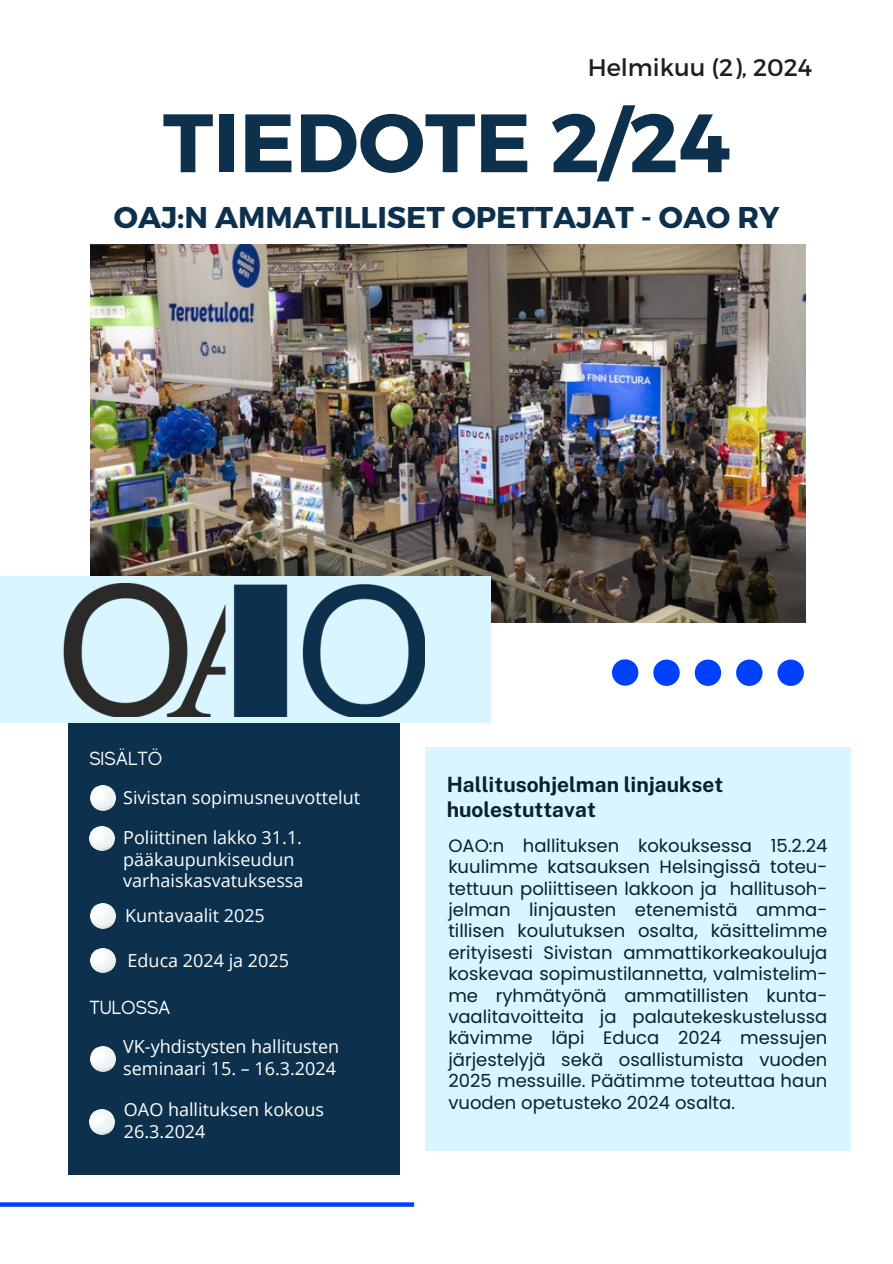
<style>
.page{position:relative;width:893px;height:1264px;background:#fff}
.page>*{position:absolute;margin:0;border:0;box-sizing:border-box;transform-origin:0 0}
.t1{font:700 82.5px "Montserrat";color:#0d304c}
.t2{font:700 30px "Montserrat";color:#0d304c}
.t3{font:24px "Montserrat";color:#1e1e1e}
.t4{font:700 21px/24.8px "Public Sans";color:#09202e}
.t5{font:18.9px "MADE Evolve Sans";color:#fff}
.t6{font:18px/21.3px "Poppins";color:#09202e;text-align:justify}
.t7{font:18px/21.3px "Open Sans";color:#fff}
</style>
<div class="page">
<img style="left:91px;top:245px;width:714px;height:378px">
<div style="left:68px;top:576px;width:332px;height:598px;background:#0d304c"></div>
<div style="left:0;top:576px;width:490px;height:147px;background:#d9f5ff"></div>
<div style="left:425px;top:747px;width:425px;height:403px;background:#d9f5ff"></div>
<svg style="left:612px;top:659px;width:26px;height:26px"></svg>
<svg style="left:653px;top:659px;width:26px;height:27px"></svg>
<svg style="left:694px;top:659px;width:27px;height:27px"></svg>
<svg style="left:736px;top:659px;width:26px;height:27px"></svg>
<svg style="left:777px;top:659px;width:26px;height:27px"></svg>
<svg style="left:0;top:1202px;width:414px;height:4px;background:#124dff"></svg>
<img style="left:63px;top:583px;width:361px;height:133px">
<img style="left:91px;top:785px;width:25px;height:25px">
<img style="left:89px;top:826px;width:25px;height:24px">
<img style="left:91px;top:903px;width:25px;height:25px">
<img style="left:91px;top:1046px;width:25px;height:25px">
<img style="left:89px;top:1109px;width:25px;height:25px">
<img style="left:91px;top:948px;width:25px;height:25px">
<p class="t3" style="left:587px;top:51px;width:226px">Helmikuu (2), 2024</p>
<h4 class="t1" style="left:163px;top:89px;width:569px">TIEDOTE 2/24</h4>
<h4 class="t2" style="left:114px;top:198px;width:667px">OAJ:N AMMATILLISET OPETTAJAT - OAO RY</h4>
<p class="t5" style="left:89px;top:747px;width:74px">SISÄLTÖ</p>
<p class="t7" style="left:123px;top:786px;width:238px">Sivistan sopimusneuvottelut</p>
<p class="t7" style="left:123px;top:826px;width:182px">Poliittinen lakko 31.1. pääkaupunkiseudun varhaiskasvatuksessa</p>
<p class="t7" style="left:125px;top:904px;width:141px">Kuntavaalit 2025</p>
<p class="t7" style="left:128px;top:948px;width:163px">Educa 2024 ja 2025</p>
<h4 class="t5" style="left:89px;top:996px;width:83px">TULOSSA</h4>
<p class="t7" style="left:123px;top:1035px;width:217px">VK-yhdistysten hallitusten seminaari 15. – 16.3.2024</p>
<p class="t7" style="left:124px;top:1098px;width:202px">OAO hallituksen kokous<br>26.3.2024</p>
<p class="t4" style="left:446px;top:772px;width:278px">Hallitusohjelman linjaukset huolestuttavat</p>
<p class="t6" style="left:448px;top:835px;width:380px">OAO:n hallituksen kokouksessa 15.2.24 kuulimme katsauksen Helsingissä toteu&shy;tettuun poliittiseen lakkoon ja hallitusoh&shy;jelman linjausten etenemistä amma&shy;tillisen koulutuksen osalta, käsittelimme erityisesti Sivistan ammattikorkeakouluja koskevaa sopimustilannetta, valmistelim&shy;me ryhmätyönä ammatillisten kunta&shy;vaalitavoitteita ja palautekeskustelussa kävimme läpi Educa 2024 messujen järjestelyjä sekä osallistumista vuoden 2025 messuille. Päätimme toteuttaa haun vuoden opetusteko 2024 osalta.</p>
</div>
